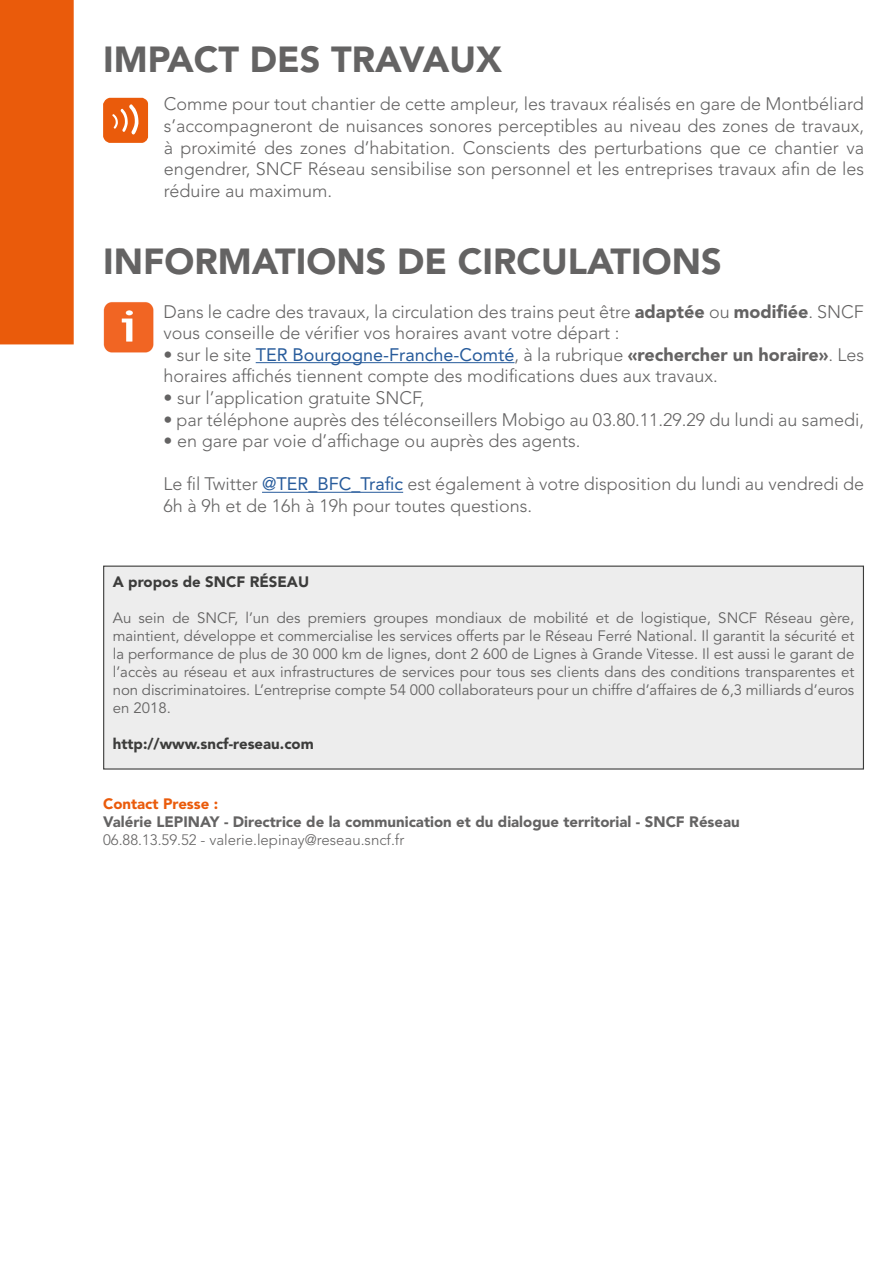
<style>
.page{position:relative;width:893px;height:1263px;background:#fff}
.page>*{position:absolute;margin:0;border:0;box-sizing:border-box;transform-origin:0 0}
.t1{font:900 36px "Avenir LT Std";color:#646363}
.t2{font:300 18px/21.6px "Avenir LT Std";color:#646363}
.t3{font:15px/18px "Avenir LT Std";color:#646363;text-align:justify}
.t4{font:900 15px "Avenir LT Std";color:#646363}
.t5{font:900 15px "Avenir LT Std";color:#3c3c3b}
.t6{font:300 15px "Avenir LT Std";color:#646363}
.t7{font:900 15px "Avenir LT Std";color:#ea5b0b}
.s1{font-weight:900}
.s2{font-weight:400;color:#275b9b}
</style>
<div class="page">
<div style="left:104px;top:566px;width:759px;height:203px;background:#ededed"></div>
<div style="left:103px;top:566px;width:761px;height:203px;border:1px solid #3c3c3b"></div>
<img style="left:103px;top:302px;width:51px;height:51px">
<hr style="left:256px;top:362px;width:258px;height:1px;background:#275b9b">
<hr style="left:262px;top:492px;width:141px;height:1px;background:#275b9b">
<div style="left:103px;top:98px;width:45px;height:45px;background:#ea5b0b;border-radius:6px"></div>
<svg style="left:112px;top:104px;width:26px;height:30px"></svg>
<div style="left:0;top:0;width:74px;height:344px;background:#ea5b0b"></div>
<h1 class="t1" style="left:103px;top:38px;width:400px">IMPACT DES TRAVAUX</h1>
<p class="t2" style="left:164px;top:93px;width:702px;text-align:justify">Comme pour tout chantier de cette ampleur, les travaux réalisés en gare de Montbéliard s’accompagneront de nuisances sonores perceptibles au niveau des zones de travaux, à proximité des zones d’habitation. Conscients des perturbations que ce chantier va engendrer, SNCF Réseau sensibilise son personnel et les entreprises travaux afin de les réduire au maximum.</p>
<h1 class="t1" style="left:103px;top:240px;width:620px">INFORMATIONS DE CIRCULATIONS</h1>
<p class="t2" style="left:163px;top:301px;width:702px">Dans le cadre des travaux, la circulation des trains peut être <span class="s1">adaptée</span> ou <span class="s1">modifiée</span>. SNCF vous conseille de vérifier vos horaires avant votre départ :</p>
<p class="t2" style="left:163px;top:344px;width:702px">• sur le site <span class="s2">TER Bourgogne-Franche-Comté</span>, à la rubrique <span class="s1">«rechercher un horaire»</span>. Les horaires affichés tiennent compte des modifications dues aux travaux.</p>
<p class="t2" style="left:163px;top:387px;width:263px">• sur l’application gratuite SNCF,</p>
<p class="t2" style="left:163px;top:409px;width:702px">• par téléphone auprès des téléconseillers Mobigo au 03.80.11.29.29 du lundi au samedi,</p>
<p class="t2" style="left:163px;top:430px;width:418px">• en gare par voie d’affichage ou auprès des agents.</p>
<p class="t2" style="left:163px;top:473px;width:702px">Le fil Twitter <span class="s2">@TER_BFC_Trafic</span> est également à votre disposition du lundi au vendredi de<br>6h à 9h et de 16h à 19h pour toutes questions.</p>
<p class="t5" style="left:113px;top:572px;width:198px">A propos de SNCF RÉSEAU</p>
<p class="t3" style="left:113px;top:609px;width:743px">Au sein de SNCF, l’un des premiers groupes mondiaux de mobilité et de logistique, SNCF Réseau gère, maintient, développe et commercialise les services offerts par le Réseau Ferré National. Il garantit la sécurité et la performance de plus de 30 000 km de lignes, dont 2 600 de Lignes à Grande Vitesse. Il est aussi le garant de l’accès au réseau et aux infrastructures de services pour tous ses clients dans des conditions transparentes et non discriminatoires. L’entreprise compte 54 000 collaborateurs pour un chiffre d’affaires de 6,3 milliards d’euros en 2018.</p>
<p class="t5" style="left:113px;top:734px;width:203px">http://www.sncf-reseau.com</p>
<p class="t7" style="left:103px;top:795px;width:117px">Contact Presse :</p>
<p class="t4" style="left:103px;top:813px;width:638px">Valérie LEPINAY - Directrice de la communication et du dialogue territorial - SNCF Réseau</p>
<p class="t6" style="left:103px;top:831px;width:303px">06.88.13.59.52 - valerie.lepinay@reseau.sncf.fr</p>
</div>
